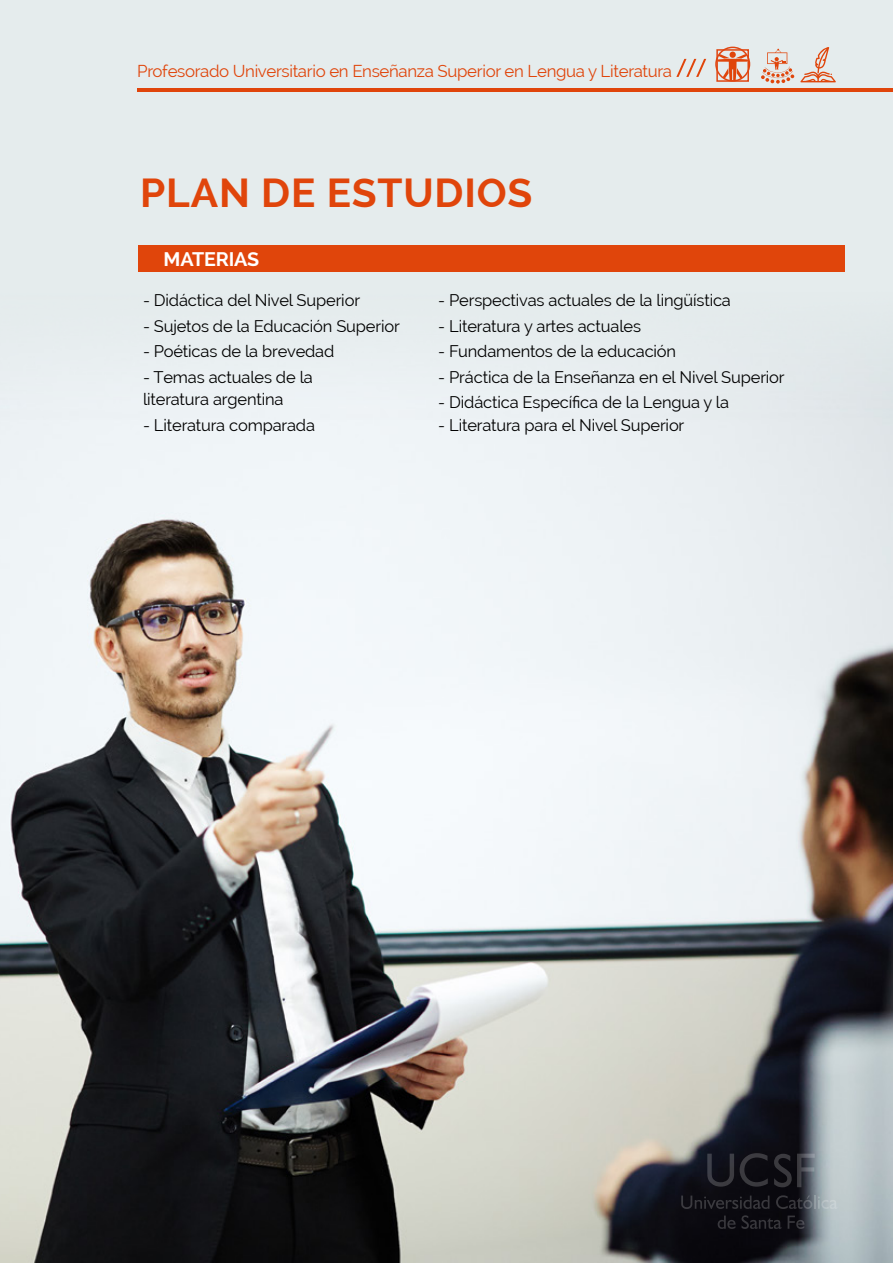
<style>
.page{position:relative;width:893px;height:1263px;background:#fff}
.page>*{position:absolute;margin:0;border:0;box-sizing:border-box;transform-origin:0 0}
.t1{font:700 40.5px "Raleway";letter-spacing:.02em;color:#e0450b}
.t2{font:700 19.65px "Raleway";letter-spacing:-.01em;color:#fff}
.t3{font:16.8px "Raleway";letter-spacing:-.02em;color:#e0450b}
.t4{font:16.5px/22.5px "Raleway";letter-spacing:-.01em;color:#000}
</style>
<div class="page">
<div style="left:0;top:0;width:892px;height:686px;background:#e5eced"></div>
<img style="left:0;top:279px;width:893px;height:984px">
<svg style="left:707px;top:1154px;width:27px;height:32px"></svg>
<svg style="left:740px;top:1153px;width:28px;height:34px"></svg>
<svg style="left:774px;top:1154px;width:41px;height:33px"></svg>
<svg style="left:681px;top:1195px;width:88px;height:14px"></svg>
<svg style="left:776px;top:1195px;width:61px;height:14px"></svg>
<svg style="left:718px;top:1215px;width:63px;height:14px"></svg>
<svg style="left:788px;top:1215px;width:16px;height:14px"></svg>
<div style="left:138px;top:245px;width:706px;height:27px;background:#e0450b"></div>
<hr style="left:138px;top:88px;width:755px;height:3px;background:#e0450b">
<svg style="left:676px;top:59px;width:30px;height:18px"></svg>
<svg style="left:761px;top:49px;width:33px;height:35px"></svg>
<div style="left:729px;top:52px;width:7px;height:6px;background:#e0450b;border-radius:50%"></div>
<svg style="left:719px;top:54px;width:27px;height:25px"></svg>
<div style="left:716px;top:49px;width:33px;height:33px;border:2px solid #e04612"></div>
<div style="left:715px;top:47px;width:35px;height:35px;border:2px solid #e04612;border-radius:50%"></div>
<svg style="left:800px;top:47px;width:36px;height:35px"></svg>
<p class="t3" style="left:137px;top:61px;width:536px">Profesorado Universitario en Enseñanza Superior en Lengua y Literatura</p>
<h1 class="t1" style="left:140px;top:169px;width:393px">PLAN DE ESTUDIOS</h1>
<p class="t2" style="left:164px;top:248px;width:97px">MATERIAS</p>
<p class="t4" style="left:143px;top:289px;width:219px">- Didáctica del Nivel Superior</p>
<p class="t4" style="left:143px;top:315px;width:258px">- Sujetos de la Educación Superior</p>
<p class="t4" style="left:143px;top:340px;width:193px">- Poéticas de la brevedad</p>
<p class="t4" style="left:143px;top:366px;width:171px">- Temas actuales de la literatura argentina</p>
<p class="t4" style="left:143px;top:414px;width:173px">- Literatura comparada</p>
<p class="t4" style="left:438px;top:289px;width:294px">- Perspectivas actuales de la lingüística</p>
<p class="t4" style="left:438px;top:315px;width:204px">- Literatura y artes actuales</p>
<p class="t4" style="left:438px;top:340px;width:239px">- Fundamentos de la educación</p>
<p class="t4" style="left:438px;top:366px;width:348px">- Práctica de la Enseñanza en el Nivel Superior</p>
<p class="t4" style="left:438px;top:391px;width:292px">- Didáctica Específica de la Lengua y la</p>
<p class="t4" style="left:438px;top:414px;width:248px">- Literatura para el Nivel Superior</p>
</div>
